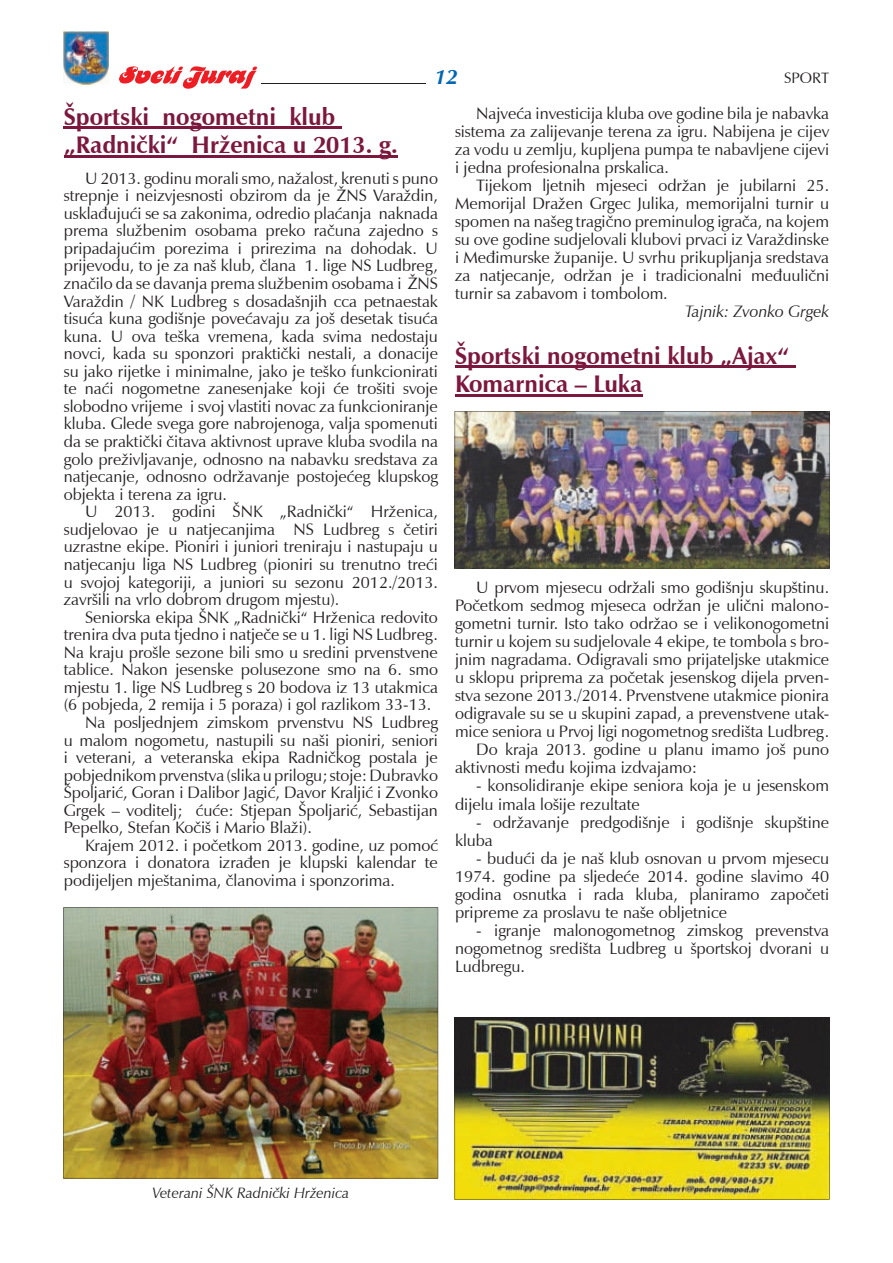
<style>
.page{position:relative;width:893px;height:1263px;background:#fff}
.page>*{position:absolute;margin:0;border:0;box-sizing:border-box;transform-origin:0 0}
.t1{font:700 24px/28.8px "Zapf Humanist 601 BT";color:#7c173e}
.t2{font:italic 700 21px "Zapf Humanist 601 BT";color:#0166b3}
.t3{font:16.5px/17.5px "Zapf Humanist 601 BT";color:#231f20;text-align:justify}
.t4{font:italic 16.5px "Zapf Humanist 601 BT";color:#231f20}
.t5{font:italic 15px "Zapf Humanist 601 BT";color:#231f20}
.t6{font:15px "Zapf Humanist 601 BT";color:#231f20}
</style>
<div class="page">
<img style="left:64px;top:32px;width:44px;height:53px">
<hr style="left:262px;top:84px;width:164px;height:1px;background:#231f20">
<svg style="left:119px;top:66px;width:138px;height:23px"></svg>
<hr style="left:64px;top:127px;width:278px;height:2px;background:#7c173e">
<hr style="left:64px;top:156px;width:334px;height:2px;background:#7c173e">
<img style="left:64px;top:907px;width:374px;height:271px">
<hr style="left:455px;top:366px;width:341px;height:2px;background:#7c173e">
<hr style="left:455px;top:395px;width:187px;height:2px;background:#7c173e">
<img style="left:455px;top:411px;width:374px;height:157px">
<img style="left:455px;top:1017px;width:375px;height:182px">
<p class="t2" style="left:435px;top:64px;width:25px">12</p>
<p class="t6" style="left:784px;top:69px;width:46px">SPORT</p>
<h1 class="t1" style="left:64px;top:102px;width:335px">Športski nogometni klub „Radnički“ Hrženica u 2013. g.</h1>
<p class="t3" style="left:64px;top:169px;width:376px;text-indent:21px">U 2013. godinu morali smo, nažalost, krenuti s puno strepnje i neizvjesnosti obzirom da je ŽNS Varaždin, usklađujući se sa zakonima, odredio plaćanja naknada prema službenim osobama preko računa zajedno s pripadajućim porezima i prirezima na dohodak. U prijevodu, to je za naš klub, člana 1. lige NS Ludbreg, značilo da se davanja prema službenim osobama i ŽNS Varaždin / NK Ludbreg s dosadašnjih cca petnaestak tisuća kuna godišnje povećavaju za još desetak tisuća kuna. U ova teška vremena, kada svima nedostaju novci, kada su sponzori praktički nestali, a donacije su jako rijetke i minimalne, jako je teško funkcionirati te naći nogometne zanesenjake koji će trošiti svoje slobodno vrijeme i svoj vlastiti novac za funkcioniranje kluba. Glede svega gore nabrojenoga, valja spomenuti da se praktički čitava aktivnost uprave kluba svodila na golo preživljavanje, odnosno na nabavku sredstava za natjecanje, odnosno održavanje postojećeg klupskog objekta i terena za igru.</p>
<p class="t3" style="left:64px;top:503px;width:376px;text-indent:21px">U 2013. godini ŠNK „Radnički“ Hrženica, sudjelovao je u natjecanjima NS Ludbreg s četiri uzrastne ekipe. Pioniri i juniori treniraju i nastupaju u natjecanju liga NS Ludbreg (pioniri su trenutno treći u svojoj kategoriji, a juniori su sezonu 2012./2013. završili na vrlo dobrom drugom mjestu).</p>
<p class="t3" style="left:85px;top:608px;width:354px">Seniorska ekipa ŠNK „Radnički“ Hrženica redovito</p>
<p class="t3" style="left:64px;top:626px;width:376px">trenira dva puta tjedno i natječe se u 1. ligi NS Ludbreg.</p>
<p class="t3" style="left:64px;top:643px;width:376px">Na kraju prošle sezone bili smo u sredini prvenstvene</p>
<p class="t3" style="left:64px;top:661px;width:376px">tablice. Nakon jesenske polusezone smo na 6. smo</p>
<p class="t3" style="left:64px;top:678px;width:376px">mjestu 1. lige NS Ludbreg s 20 bodova iz 13 utakmica</p>
<p class="t3" style="left:64px;top:696px;width:369px">(6 pobjeda, 2 remija i 5 poraza) i gol razlikom 33-13.</p>
<p class="t3" style="left:85px;top:713px;width:354px">Na posljednjem zimskom prvenstvu NS Ludbreg</p>
<p class="t3" style="left:64px;top:731px;width:376px">u malom nogometu, nastupili su naši pioniri, seniori</p>
<p class="t3" style="left:64px;top:749px;width:376px">i veterani, a veteranska ekipa Radničkog postala je</p>
<p class="t3" style="left:64px;top:766px;width:376px">pobjednikom prvenstva (slika u prilogu; stoje: Dubravko</p>
<p class="t3" style="left:64px;top:784px;width:376px">Špoljarić, Goran i Dalibor Jagić, Davor Kraljić i Zvonko</p>
<p class="t3" style="left:64px;top:801px;width:376px">Grgek – voditelj; ćuće: Stjepan Špoljarić, Sebastijan</p>
<p class="t3" style="left:64px;top:819px;width:250px">Pepelko, Stefan Kočiš i Mario Blaži).</p>
<p class="t3" style="left:85px;top:836px;width:354px">Krajem 2012. i početkom 2013. godine, uz pomoć</p>
<p class="t3" style="left:64px;top:854px;width:376px">sponzora i donatora izrađen je klupski kalendar te</p>
<p class="t3" style="left:64px;top:872px;width:333px">podijeljen mještanima, članovima i sponzorima.</p>
<p class="t3" style="left:455px;top:104px;width:376px;line-height:18px;text-indent:21px">Najveća investicija kluba ove godine bila je nabavka sistema za zalijevanje terena za igru. Nabijena je cijev za vodu u zemlju, kupljena pumpa te nabavljene cijevi i jedna profesionalna prskalica.</p>
<p class="t3" style="left:455px;top:176px;width:376px;line-height:18px;text-indent:21px">Tijekom ljetnih mjeseci održan je jubilarni 25.<br>Memorijal Dražen Grgec Julika, memorijalni turnir u spomen na našeg tragično preminulog igrača, na kojem su ove godine sudjelovali klubovi prvaci iz Varaždinske i Međimurske županije. U svrhu prikupljanja sredstava za natjecanje, održan je i tradicionalni međuulični turnir sa zabavom i tombolom.</p>
<p class="t4" style="left:685px;top:301px;width:145px">Tajnik: Zvonko Grgek</p>
<h1 class="t1" style="left:455px;top:341px;width:336px">Športski nogometni klub „Ajax“<br>Komarnica – Luka</h1>
<p class="t3" style="left:476px;top:579px;width:354px">U prvom mjesecu održali smo godišnju skupštinu.</p>
<p class="t3" style="left:455px;top:597px;width:376px">Početkom sedmog mjeseca održan je ulični malono-</p>
<p class="t3" style="left:455px;top:615px;width:376px">gometni turnir. Isto tako održao se i velikonogometni</p>
<p class="t3" style="left:455px;top:633px;width:376px">turnir u kojem su sudjelovale 4 ekipe, te tombola s bro-</p>
<p class="t3" style="left:455px;top:651px;width:376px">jnim nagradama. Odigravali smo prijateljske utakmice</p>
<p class="t3" style="left:455px;top:669px;width:376px">u sklopu priprema za početak jesenskog dijela prven-</p>
<p class="t3" style="left:455px;top:687px;width:376px">stva sezone 2013./2014. Prvenstvene utakmice pionira</p>
<p class="t3" style="left:455px;top:705px;width:376px">odigravale su se u skupini zapad, a prevenstvene utak-</p>
<p class="t3" style="left:455px;top:723px;width:376px">mice seniora u Prvoj ligi nogometnog središta Ludbreg.</p>
<p class="t3" style="left:476px;top:741px;width:354px">Do kraja 2013. godine u planu imamo još puno</p>
<p class="t3" style="left:455px;top:759px;width:244px">aktivnosti među kojima izdvajamo:</p>
<p class="t3" style="left:455px;top:777px;width:376px;line-height:18px;text-indent:21px">- konsolidiranje ekipe seniora koja je u jesenskom dijelu imala lošije rezultate</p>
<p class="t3" style="left:455px;top:813px;width:376px;line-height:18px;text-indent:21px">- održavanje predgodišnje i godišnje skupštine kluba</p>
<p class="t3" style="left:455px;top:849px;width:376px;line-height:18px;text-indent:21px">- budući da je naš klub osnovan u prvom mjesecu 1974. godine pa sljedeće 2014. godine slavimo 40 godina osnutka i rada kluba, planiramo započeti pripreme za proslavu te naše obljetnice</p>
<p class="t3" style="left:455px;top:921px;width:376px;line-height:18px;text-indent:21px">- igranje malonogometnog zimskog prevenstva nogometnog središta Ludbreg u športskoj dvorani u Ludbregu.</p>
<p class="t5" style="left:152px;top:1183px;width:198px">Veterani ŠNK Radnički Hrženica</p>
</div>
